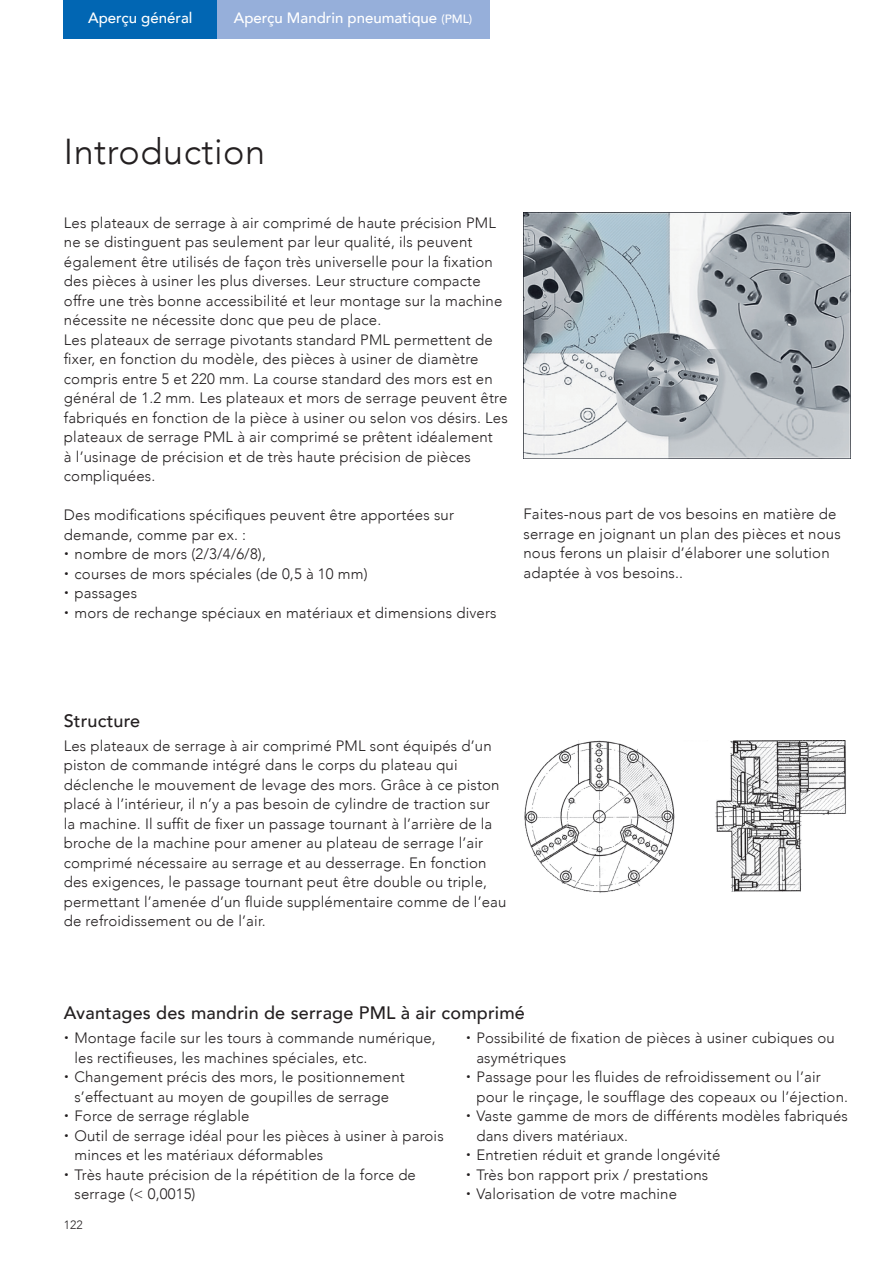
<style>
.page{position:relative;width:893px;height:1263px;background:#fff}
.page>*{position:absolute;margin:0;border:0;box-sizing:border-box;transform-origin:0 0}
.t1{font:300 36px "Avenir";letter-spacing:.015em;color:#231f20}
.t2{font:500 18px "Avenir";letter-spacing:.01em;color:#231f20}
.t3{font:300 15px/19.5px "Avenir";letter-spacing:.01em;color:#231f20}
.t4{font:500 15px "Avenir";color:#fff}
.t5{font:300 12px "Avenir";color:#231f20}
.s1{font-size:12px}
</style>
<div class="page">
<img style="left:523px;top:213px;width:327px;height:245px">
<img style="left:524px;top:740px;width:322px;height:153px">
<div style="left:64px;top:0;width:153px;height:38px;background:#0166b3"></div>
<div style="left:217px;top:0;width:272px;height:38px;background:#96afda"></div>
<p class="t4" style="left:88px;top:4px;width:106px">Aperçu général</p>
<p class="t4" style="left:234px;top:4px;width:240px">Aperçu Mandrin pneumatique <span class="s1">(PML)</span></p>
<h1 class="t1" style="left:64px;top:130px;width:203px">Introduction</h1>
<p class="t3" style="left:64px;top:213px;width:445px">Les plateaux de serrage à air comprimé de haute précision PML ne se distinguent pas seulement par leur qualité, ils peuvent également être utilisés de façon très universelle pour la fixation des pièces à usiner les plus diverses. Leur structure compacte offre une très bonne accessibilité et leur montage sur la machine nécessite ne nécessite donc que peu de place.<br>Les plateaux de serrage pivotants standard PML permettent de fixer, en fonction du modèle, des pièces à usiner de diamètre compris entre 5 et 220 mm. La course standard des mors est en général de 1.2 mm. Les plateaux et mors de serrage peuvent être fabriqués en fonction de la pièce à usiner ou selon vos désirs. Les plateaux de serrage PML à air comprimé se prêtent idéalement<br>à l’usinage de précision et de très haute précision de pièces compliquées.</p>
<p class="t3" style="left:64px;top:505px;width:392px">Des modifications spécifiques peuvent être apportées sur</p>
<p class="t3" style="left:64px;top:525px;width:184px">demande, comme par ex. :</p>
<p class="t3" style="left:75px;top:544px;width:193px">nombre de mors (2/3/4/6/8),</p>
<p class="t3" style="left:75px;top:564px;width:295px">courses de mors spéciales (de 0,5 à 10 mm)</p>
<p class="t3" style="left:75px;top:583px;width:64px">passages</p>
<p class="t3" style="left:75px;top:603px;width:423px">mors de rechange spéciaux en matériaux et dimensions divers</p>
<p class="t3" style="left:523px;top:504px;width:319px">Faites-nous part de vos besoins en matière de serrage en joignant un plan des pièces et nous nous ferons un plaisir d’élaborer une solution adaptée à vos besoins..</p>
<p class="t2" style="left:64px;top:705px;width:78px">Structure</p>
<p class="t3" style="left:64px;top:736px;width:444px">Les plateaux de serrage à air comprimé PML sont équipés d’un piston de commande intégré dans le corps du plateau qui déclenche le mouvement de levage des mors. Grâce à ce piston placé à l’intérieur, il n’y a pas besoin de cylindre de traction sur<br>la machine. Il suffit de fixer un passage tournant à l’arrière de la broche de la machine pour amener au plateau de serrage l’air comprimé nécessaire au serrage et au desserrage. En fonction des exigences, le passage tournant peut être double ou triple, permettant l’amenée d’un fluide supplémentaire comme de l’eau de refroidissement ou de l’air.</p>
<p class="t2" style="left:64px;top:997px;width:463px">Avantages des mandrin de serrage PML à air comprimé</p>
<p class="t3" style="left:74px;top:1028px;width:371px">Montage facile sur les tours à commande numérique, les rectifieuses, les machines spéciales, etc.<br>Changement précis des mors, le positionnement s’effectuant au moyen de goupilles de serrage<br>Force de serrage réglable<br>Outil de serrage idéal pour les pièces à usiner à parois minces et les matériaux déformables<br>Très haute précision de la répétition de la force de serrage (&lt; 0,0015)</p>
<p class="t3" style="left:476px;top:1028px;width:373px">Possibilité de fixation de pièces à usiner cubiques ou asymétriques<br>Passage pour les fluides de refroidissement ou l’air pour le rinçage, le soufflage des copeaux ou l’éjection.<br>Vaste gamme de mors de différents modèles fabriqués dans divers matériaux.<br>Entretien réduit et grande longévité<br>Très bon rapport prix / prestations<br>Valorisation de votre machine</p>
<p class="t5" style="left:64px;top:1218px;width:20px">122</p>
</div>
